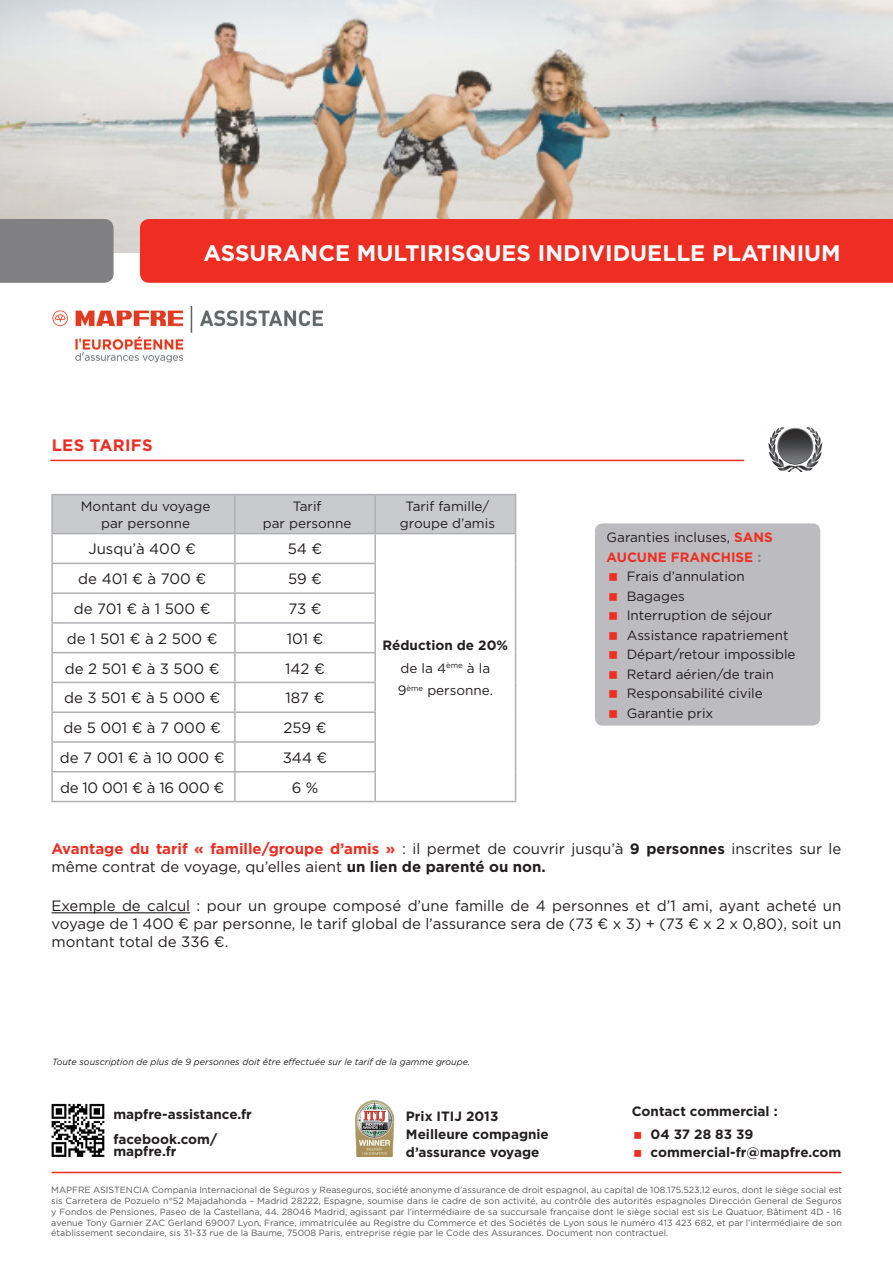
<style>
.page{position:relative;width:893px;height:1263px;background:#fff}
.page>*{position:absolute;margin:0;border:0;box-sizing:border-box;transform-origin:0 0}
.t1{font:700 22.5px "Gotham";color:#fff}
.t2{font:700 16.5px "Gotham";letter-spacing:.02em;color:#ee2e22}
.TITRE_TABLEAU_OPTION{font:15px/18px "Gotham";color:#231f20}
.TITRE_TABLEAU_OPTION-2{font:15px "Gotham";letter-spacing:-.02em;color:#231f20}
.SOUS_TITRE_SOULIGNÉ{font:13.5px "Gotham";color:#231f20}
.t3{font:700 13.5px/18px "Gotham";color:#231f20}
.TITRE_TABLEAU_OPTION-3{font:13.5px/16.2px "Gotham";color:#231f20;text-align:center}
.SOUS_TITRE_SOULIGNÉ-2{font:700 13.5px/19.5px "Gotham";color:#ee2e22}
.t4{font:9px/10.8px "Gotham";color:#57585a;text-align:justify}
.t5{font:italic 9px "Gotham";color:#231f20}
.s1{font-weight:700}
.s2{font-weight:400;color:#231f20}
.s3{color:#808083}
.s4{font-weight:700;color:#ee2e22}
</style>
<div class="page">
<img style="left:0;top:0;width:893px;height:252px">
<div style="left:0;top:219px;width:114px;height:64px;background:#808083"></div>
<div style="left:140px;top:219px;width:753px;height:64px;background:#ee2e22"></div>
<img style="left:52px;top:306px;width:271px;height:57px">
<svg style="left:53px;top:564px;width:181px;height:237px"></svg>
<hr style="left:51px;top:494px;width:184px;height:1px;background:#b0afb3">
<hr style="left:51px;top:495px;width:2px;height:38px;background:#b0afb3">
<hr style="left:235px;top:494px;width:140px;height:1px;background:#b0afb3">
<hr style="left:375px;top:494px;width:141px;height:1px;background:#b0afb3">
<hr style="left:51px;top:533px;width:184px;height:1px;background:#b0afb3">
<hr style="left:51px;top:534px;width:2px;height:29px;background:#b0afb3">
<svg style="left:52px;top:495px;width:464px;height:68px"></svg>
<hr style="left:51px;top:563px;width:184px;height:1px;background:#b0afb3">
<hr style="left:51px;top:564px;width:2px;height:28px;background:#b0afb3">
<hr style="left:235px;top:563px;width:141px;height:1px;background:#b0afb3">
<hr style="left:234px;top:564px;width:2px;height:28px;background:#b0afb3">
<hr style="left:374px;top:564px;width:2px;height:28px;background:#b0afb3">
<hr style="left:515px;top:563px;width:1px;height:30px;background:#b0afb3">
<hr style="left:51px;top:592px;width:184px;height:2px;background:#b0afb3">
<hr style="left:51px;top:594px;width:2px;height:28px;background:#b0afb3">
<hr style="left:235px;top:592px;width:141px;height:2px;background:#b0afb3">
<hr style="left:234px;top:594px;width:2px;height:28px;background:#b0afb3">
<hr style="left:374px;top:594px;width:2px;height:28px;background:#b0afb3">
<hr style="left:515px;top:593px;width:1px;height:30px;background:#b0afb3">
<hr style="left:51px;top:622px;width:184px;height:2px;background:#b0afb3">
<hr style="left:51px;top:624px;width:2px;height:28px;background:#b0afb3">
<hr style="left:235px;top:622px;width:141px;height:2px;background:#b0afb3">
<hr style="left:234px;top:624px;width:2px;height:28px;background:#b0afb3">
<hr style="left:374px;top:624px;width:2px;height:28px;background:#b0afb3">
<hr style="left:515px;top:623px;width:1px;height:30px;background:#b0afb3">
<hr style="left:51px;top:652px;width:184px;height:1px;background:#b0afb3">
<hr style="left:51px;top:653px;width:2px;height:29px;background:#b0afb3">
<hr style="left:235px;top:652px;width:141px;height:1px;background:#b0afb3">
<hr style="left:234px;top:653px;width:2px;height:29px;background:#b0afb3">
<hr style="left:374px;top:653px;width:2px;height:29px;background:#b0afb3">
<svg style="left:515px;top:653px;width:1px;height:29px"></svg>
<hr style="left:51px;top:682px;width:184px;height:1px;background:#b0afb3">
<hr style="left:51px;top:683px;width:2px;height:28px;background:#b0afb3">
<hr style="left:235px;top:682px;width:141px;height:1px;background:#b0afb3">
<hr style="left:234px;top:683px;width:2px;height:28px;background:#b0afb3">
<hr style="left:374px;top:683px;width:2px;height:28px;background:#b0afb3">
<hr style="left:515px;top:682px;width:1px;height:30px;background:#b0afb3">
<hr style="left:51px;top:711px;width:184px;height:2px;background:#b0afb3">
<hr style="left:51px;top:713px;width:2px;height:28px;background:#b0afb3">
<hr style="left:235px;top:711px;width:141px;height:2px;background:#b0afb3">
<hr style="left:234px;top:713px;width:2px;height:28px;background:#b0afb3">
<hr style="left:374px;top:713px;width:2px;height:28px;background:#b0afb3">
<hr style="left:515px;top:712px;width:1px;height:30px;background:#b0afb3">
<hr style="left:51px;top:741px;width:184px;height:2px;background:#b0afb3">
<hr style="left:51px;top:743px;width:2px;height:28px;background:#b0afb3">
<hr style="left:235px;top:741px;width:141px;height:2px;background:#b0afb3">
<hr style="left:234px;top:743px;width:2px;height:28px;background:#b0afb3">
<hr style="left:374px;top:743px;width:2px;height:28px;background:#b0afb3">
<hr style="left:515px;top:742px;width:1px;height:30px;background:#b0afb3">
<hr style="left:51px;top:771px;width:184px;height:1px;background:#b0afb3">
<hr style="left:51px;top:772px;width:2px;height:29px;background:#b0afb3">
<hr style="left:235px;top:771px;width:141px;height:1px;background:#b0afb3">
<hr style="left:234px;top:772px;width:2px;height:29px;background:#b0afb3">
<hr style="left:374px;top:772px;width:2px;height:29px;background:#b0afb3">
<svg style="left:515px;top:772px;width:1px;height:29px"></svg>
<hr style="left:51px;top:801px;width:184px;height:1px;background:#b0afb3">
<hr style="left:235px;top:801px;width:140px;height:1px;background:#b0afb3">
<hr style="left:375px;top:801px;width:141px;height:1px;background:#b0afb3">
<img style="left:768px;top:426px;width:55px;height:46px">
<hr style="left:50px;top:460px;width:694px;height:1px;background:#ee2e22">
<div style="left:594px;top:523px;width:227px;height:203px;background:#bcbbbf;border-radius:9px"></div>
<div style="left:593px;top:522px;width:229px;height:205px;border:2px solid #fff;border-radius:9px"></div>
<hr style="left:52px;top:912px;width:138px;height:1px;background:#231f20">
<img style="left:354px;top:1101px;width:41px;height:55px">
<img style="left:51px;top:1103px;width:54px;height:54px">
<hr style="left:52px;top:1172px;width:789px;height:1px;background:#ee2e22">
<p class="t1" style="left:203px;top:238px;width:639px">ASSURANCE MULTIRISQUES INDIVIDUELLE PLATINIUM</p>
<p class="t2" style="left:52px;top:434px;width:102px">LES TARIFS</p>
<p class="TITRE_TABLEAU_OPTION-3" style="left:81px;top:498px;width:131px">Montant du voyage par personne</p>
<p class="TITRE_TABLEAU_OPTION-3" style="left:263px;top:498px;width:90px">Tarif<br>par personne</p>
<p class="TITRE_TABLEAU_OPTION-3" style="left:400px;top:498px;width:97px">Tarif famille/ groupe d’amis</p>
<p class="TITRE_TABLEAU_OPTION" style="left:88px;top:540px;width:109px">Jusqu’à 400 €</p>
<p class="TITRE_TABLEAU_OPTION" style="left:288px;top:540px;width:36px">54 €</p>
<p class="TITRE_TABLEAU_OPTION" style="left:78px;top:570px;width:129px">de 401 € à 700 €</p>
<p class="TITRE_TABLEAU_OPTION" style="left:288px;top:570px;width:36px">59 €</p>
<p class="TITRE_TABLEAU_OPTION" style="left:74px;top:599px;width:138px">de 701 € à 1 500 €</p>
<p class="TITRE_TABLEAU_OPTION" style="left:288px;top:599px;width:35px">73 €</p>
<p class="TITRE_TABLEAU_OPTION" style="left:67px;top:629px;width:152px">de 1 501 € à 2 500 €</p>
<p class="TITRE_TABLEAU_OPTION" style="left:287px;top:629px;width:38px">101 €</p>
<p class="TITRE_TABLEAU_OPTION" style="left:65px;top:659px;width:156px">de 2 501 € à 3 500 €</p>
<p class="TITRE_TABLEAU_OPTION" style="left:285px;top:659px;width:41px">142 €</p>
<p class="TITRE_TABLEAU_OPTION" style="left:64px;top:689px;width:158px">de 3 501 € à 5 000 €</p>
<p class="TITRE_TABLEAU_OPTION" style="left:286px;top:689px;width:40px">187 €</p>
<p class="TITRE_TABLEAU_OPTION" style="left:63px;top:718px;width:159px">de 5 001 € à 7 000 €</p>
<p class="TITRE_TABLEAU_OPTION" style="left:284px;top:718px;width:45px">259 €</p>
<p class="TITRE_TABLEAU_OPTION" style="left:60px;top:748px;width:166px">de 7 001 € à 10 000 €</p>
<p class="TITRE_TABLEAU_OPTION" style="left:283px;top:748px;width:46px">344 €</p>
<p class="TITRE_TABLEAU_OPTION-2" style="left:60px;top:778px;width:166px">de 10 001 € à 16 000 €</p>
<p class="TITRE_TABLEAU_OPTION" style="left:292px;top:778px;width:28px">6 %</p>
<p class="TITRE_TABLEAU_OPTION-3" style="left:383px;top:634px;width:127px;line-height:22.5px"><span class="s1">Réduction de 20% </span>de la 4<sup>ème</sup> à la<br>9<sup>ème</sup> personne.</p>
<p class="SOUS_TITRE_SOULIGNÉ-2" style="left:606px;top:527px;width:168px"><span class="s2">Garanties incluses,</span> SANS<br>AUCUNE FRANCHISE <span class="s3">:</span></p>
<p class="SOUS_TITRE_SOULIGNÉ" style="left:627px;top:568px;width:120px">Frais d’annulation</p>
<p class="SOUS_TITRE_SOULIGNÉ" style="left:627px;top:587px;width:60px">Bagages</p>
<p class="SOUS_TITRE_SOULIGNÉ" style="left:627px;top:607px;width:147px">Interruption de séjour</p>
<p class="SOUS_TITRE_SOULIGNÉ" style="left:627px;top:626px;width:163px">Assistance rapatriement</p>
<p class="SOUS_TITRE_SOULIGNÉ" style="left:627px;top:646px;width:170px">Départ/retour impossible</p>
<p class="SOUS_TITRE_SOULIGNÉ" style="left:627px;top:665px;width:149px">Retard aérien/de train</p>
<p class="SOUS_TITRE_SOULIGNÉ" style="left:627px;top:685px;width:138px">Responsabilité civile</p>
<p class="SOUS_TITRE_SOULIGNÉ" style="left:627px;top:704px;width:88px">Garantie prix</p>
<p class="TITRE_TABLEAU_OPTION" style="left:52px;top:839px;width:791px"><span class="s4">Avantage du tarif « famille/groupe d’amis »</span> : il permet de couvrir jusqu’à <span class="s1">9 personnes</span> inscrites sur le même contrat de voyage, qu’elles aient <span class="s1">un lien de parenté ou non.</span></p>
<p class="TITRE_TABLEAU_OPTION" style="left:52px;top:896px;width:791px;text-align:justify">Exemple de calcul : pour un groupe composé d’une famille de 4 personnes et d’1 ami, ayant acheté un voyage de 1 400 € par personne, le tarif global de l’assurance sera de (73 € x 3) + (73 € x 2 x 0,80), soit un montant total de 336 €.</p>
<p class="t5" style="left:52px;top:1056px;width:420px">Toute souscription de plus de 9 personnes doit être effectuée sur le tarif de la gamme groupe.</p>
<p class="t3" style="left:406px;top:1107px;width:144px">Prix ITIJ 2013<br>Meilleure compagnie d’assurance voyage</p>
<p class="t3" style="left:632px;top:1102px;width:147px">Contact commercial :</p>
<p class="t3" style="left:113px;top:1105px;width:140px">mapfre-assistance.fr</p>
<p class="t3" style="left:113px;top:1133px;width:105px;line-height:12px">facebook.com/ mapfre.fr</p>
<p class="t4" style="left:51px;top:1184px;width:792px">MAPFRE ASISTENCIA Compania Internacional de Seguros y Reaseguros, société anonyme d’assurance de droit espagnol, au capital de 108.175.523,12 euros, dont le siège social est sis Carretera de Pozuelo n°52 Majadahonda – Madrid 28222, Espagne, soumise dans le cadre de son activité, au contrôle des autorités espagnoles Dirección General de Seguros y Fondos de Pensiones, Paseo de la Castellana, 44. 28046 Madrid, agissant par l’intermédiaire de sa succursale française dont le siège social est sis Le Quatuor, Bâtiment 4D - 16 avenue Tony Garnier ZAC Gerland 69007 Lyon, France, immatriculée au Registre du Commerce et des Sociétés de Lyon sous le numéro 413 423 682, et par l’intermédiaire de son établissement secondaire, sis 31-33 rue de la Baume, 75008 Paris, entreprise régie par le Code des Assurances. Document non contractuel.</p>
<p class="t3" style="left:651px;top:1125px;width:104px">04 37 28 83 39</p>
<p class="t3" style="left:651px;top:1143px;width:192px">commercial-fr@mapfre.com</p>
</div>
